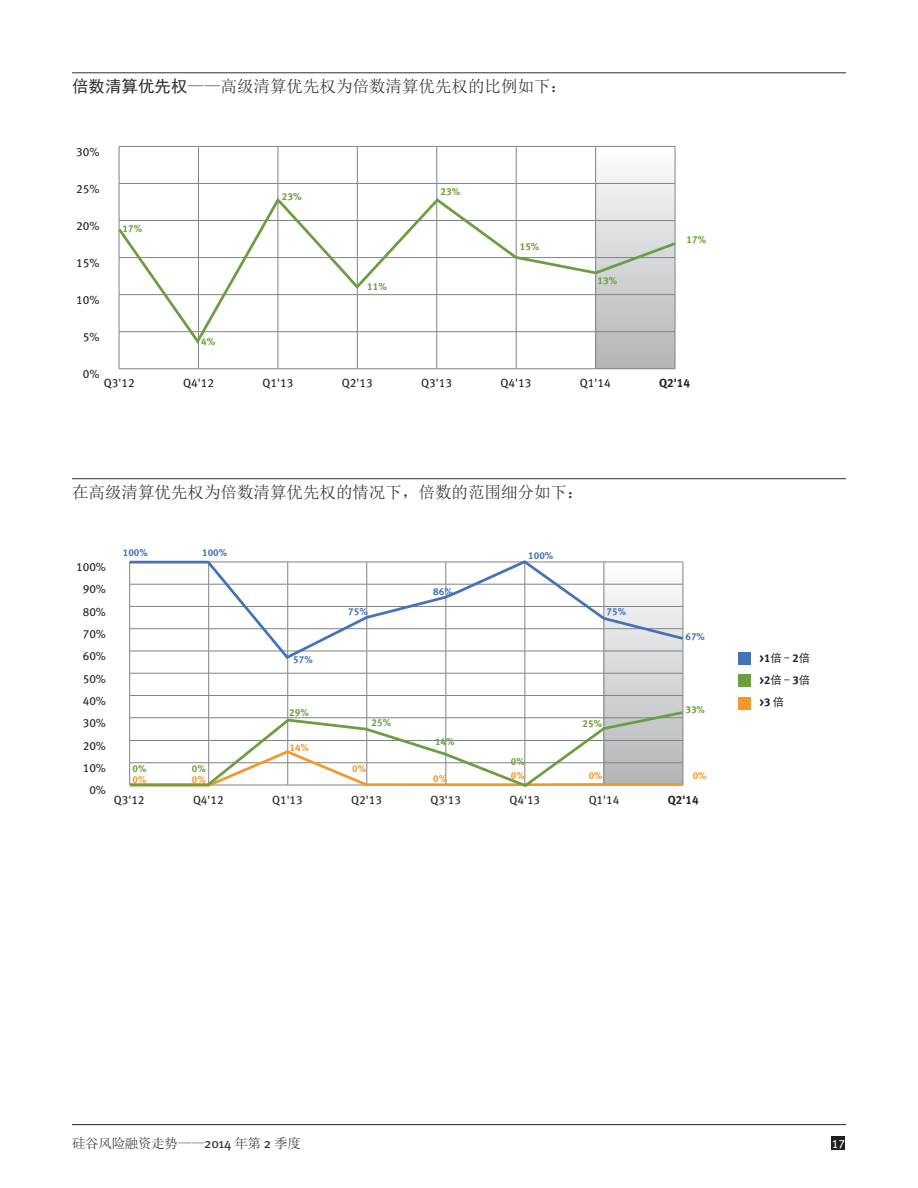
<style>
.page{position:relative;width:918px;height:1188px;background:#fff}
.page>*{position:absolute;margin:0;border:0;box-sizing:border-box;transform-origin:0 0}
.t1{font:16.5px "Sim Sun";color:#312f30}
.t2{font:13.5px "Sim Sun";letter-spacing:-.02em;color:#312f30}
.t3{font:12px "Meta Book LF";color:#fff}
.t4{font:11.85px/22.4px "Meta Book LF";color:#231f20;text-align:right}
.t5{font:11.85px "Meta Bold LF";color:#231f20}
.t6{font:11.4px/22.4px "Meta Bold LF";color:#231f20;text-align:justify}
.t7{font:10.05px "Meta Bold LF";color:#6b9e41}
.t8{font:10.05px "Meta Bold LF";color:#4372b9}
.t9{font:10.05px "Meta Bold LF";color:#f3982a}
.s1{font-family:"Sim Hei"}
.s2{font-family:"Meta Book Caps"}
</style>
<div class="page">
<div style="left:832px;top:1137px;width:13px;height:13px;background:#231f20"></div>
<hr style="left:72px;top:1124px;width:774px;height:1px;background:#231f20">
<hr style="left:72px;top:73px;width:774px;height:1px;background:#312f30">
<hr style="left:72px;top:478px;width:774px;height:1px;background:#312f30">
<svg style="left:596px;top:147px;width:79px;height:221px"></svg>
<hr style="left:119px;top:146px;width:80px;height:1px;background:#808285">
<hr style="left:119px;top:147px;width:1px;height:36px;background:#808285">
<hr style="left:199px;top:146px;width:79px;height:1px;background:#808285">
<hr style="left:198px;top:147px;width:1px;height:36px;background:#808285">
<hr style="left:278px;top:146px;width:79px;height:1px;background:#808285">
<hr style="left:278px;top:147px;width:1px;height:36px;background:#808285">
<hr style="left:357px;top:146px;width:80px;height:1px;background:#808285">
<hr style="left:357px;top:147px;width:1px;height:36px;background:#808285">
<hr style="left:437px;top:146px;width:79px;height:1px;background:#808285">
<hr style="left:437px;top:147px;width:1px;height:36px;background:#808285">
<hr style="left:516px;top:146px;width:80px;height:1px;background:#808285">
<hr style="left:516px;top:147px;width:1px;height:36px;background:#808285">
<hr style="left:596px;top:146px;width:79px;height:1px;background:#808285">
<hr style="left:595px;top:147px;width:1px;height:36px;background:#808285">
<hr style="left:675px;top:147px;width:1px;height:36px;background:#808285">
<hr style="left:119px;top:183px;width:80px;height:1px;background:#808285">
<hr style="left:119px;top:184px;width:1px;height:36px;background:#808285">
<hr style="left:199px;top:183px;width:79px;height:1px;background:#808285">
<hr style="left:198px;top:184px;width:1px;height:36px;background:#808285">
<hr style="left:278px;top:183px;width:79px;height:1px;background:#808285">
<hr style="left:278px;top:184px;width:1px;height:36px;background:#808285">
<hr style="left:357px;top:183px;width:80px;height:1px;background:#808285">
<hr style="left:357px;top:184px;width:1px;height:36px;background:#808285">
<hr style="left:437px;top:183px;width:79px;height:1px;background:#808285">
<hr style="left:437px;top:184px;width:1px;height:36px;background:#808285">
<hr style="left:516px;top:183px;width:80px;height:1px;background:#808285">
<hr style="left:516px;top:184px;width:1px;height:36px;background:#808285">
<hr style="left:596px;top:183px;width:79px;height:1px;background:#808285">
<hr style="left:595px;top:184px;width:1px;height:36px;background:#808285">
<hr style="left:675px;top:184px;width:1px;height:36px;background:#808285">
<hr style="left:119px;top:332px;width:1px;height:37px;background:#808285">
<hr style="left:198px;top:332px;width:1px;height:37px;background:#808285">
<hr style="left:278px;top:332px;width:1px;height:37px;background:#808285">
<hr style="left:357px;top:332px;width:1px;height:37px;background:#808285">
<hr style="left:437px;top:332px;width:1px;height:37px;background:#808285">
<hr style="left:516px;top:332px;width:1px;height:37px;background:#808285">
<hr style="left:595px;top:332px;width:1px;height:37px;background:#808285">
<hr style="left:675px;top:332px;width:1px;height:37px;background:#808285">
<hr style="left:119px;top:368px;width:80px;height:1px;background:#808285">
<hr style="left:199px;top:368px;width:79px;height:1px;background:#808285">
<hr style="left:278px;top:368px;width:79px;height:1px;background:#808285">
<hr style="left:357px;top:368px;width:80px;height:1px;background:#808285">
<hr style="left:437px;top:368px;width:79px;height:1px;background:#808285">
<hr style="left:516px;top:368px;width:80px;height:1px;background:#808285">
<hr style="left:596px;top:368px;width:79px;height:1px;background:#808285">
<svg style="left:118px;top:196px;width:558px;height:150px"></svg>
<div style="left:739px;top:652px;width:12px;height:13px;background:#4372b9"></div>
<div style="left:739px;top:675px;width:12px;height:12px;background:#6b9e41"></div>
<div style="left:739px;top:697px;width:12px;height:13px;background:#f3982a"></div>
<svg style="left:129px;top:661px;width:555px;height:48px"></svg>
<svg style="left:129px;top:709px;width:555px;height:78px"></svg>
<svg style="left:129px;top:560px;width:555px;height:101px"></svg>
<p class="t1" style="left:72px;top:78px;width:496px"><span class="s1">倍数清算优先权</span>——高级清算优先权为倍数清算优先权的比例如下：</p>
<p class="t4" style="left:76px;top:140px;width:25px">30%</p>
<p class="t4" style="left:76px;top:177px;width:25px">25%</p>
<p class="t4" style="left:76px;top:214px;width:25px">20%</p>
<p class="t4" style="left:76px;top:251px;width:25px">15%</p>
<p class="t4" style="left:76px;top:289px;width:25px">10%</p>
<p class="t4" style="left:83px;top:326px;width:18px">5%</p>
<p class="t4" style="left:83px;top:363px;width:18px">0%</p>
<p class="t7" style="left:440px;top:186px;width:21px">23%</p>
<p class="t7" style="left:282px;top:190px;width:21px">23%</p>
<p class="t7" style="left:123px;top:222px;width:21px">17%</p>
<p class="t7" style="left:686px;top:234px;width:21px">17%</p>
<p class="t7" style="left:520px;top:240px;width:21px">15%</p>
<p class="t7" style="left:598px;top:274px;width:21px">13%</p>
<p class="t7" style="left:367px;top:281px;width:21px">11%</p>
<p class="t7" style="left:201px;top:336px;width:16px">4%</p>
<p class="t4" style="left:104px;top:372px;width:32px">Q3'12</p>
<p class="t4" style="left:183px;top:372px;width:32px">Q4'12</p>
<p class="t4" style="left:263px;top:372px;width:32px">Q1'13</p>
<p class="t4" style="left:342px;top:372px;width:32px">Q2'13</p>
<p class="t4" style="left:421px;top:372px;width:32px">Q3'13</p>
<p class="t4" style="left:501px;top:372px;width:32px">Q4'13</p>
<p class="t4" style="left:580px;top:372px;width:32px">Q1'14</p>
<p class="t5" style="left:659px;top:376px;width:33px">Q2'14</p>
<p class="t1" style="left:72px;top:484px;width:513px">在高级清算优先权为倍数清算优先权的情况下，倍数的范围细分如下：</p>
<p class="t4" style="left:76px;top:556px;width:31px">100%<br>90%<br>80%<br>70%<br>60%<br>50%<br>40%<br>30%<br>20%<br>10%<br>0%</p>
<p class="t8" style="left:123px;top:546px;width:27px">100%</p>
<p class="t8" style="left:202px;top:546px;width:27px">100%</p>
<p class="t8" style="left:528px;top:550px;width:27px">100%</p>
<p class="t8" style="left:433px;top:586px;width:21px">86%</p>
<p class="t8" style="left:348px;top:606px;width:21px">75%</p>
<p class="t8" style="left:607px;top:606px;width:21px">75%</p>
<p class="t8" style="left:685px;top:631px;width:21px">67%</p>
<p class="t8" style="left:293px;top:654px;width:21px">57%</p>
<p class="t7" style="left:289px;top:707px;width:21px">29%</p>
<p class="t7" style="left:685px;top:704px;width:21px">33%</p>
<p class="t7" style="left:372px;top:717px;width:21px">25%</p>
<p class="t7" style="left:583px;top:717px;width:21px">25%</p>
<p class="t9" style="left:289px;top:742px;width:21px">14%</p>
<p class="t7" style="left:435px;top:735px;width:21px">14%</p>
<p class="t7" style="left:132px;top:762px;width:15px">0%</p>
<p class="t7" style="left:192px;top:762px;width:15px">0%</p>
<p class="t9" style="left:132px;top:774px;width:15px">0%</p>
<p class="t9" style="left:192px;top:774px;width:15px">0%</p>
<p class="t9" style="left:352px;top:762px;width:15px">0%</p>
<p class="t9" style="left:433px;top:772px;width:15px">0%</p>
<p class="t7" style="left:511px;top:756px;width:15px">0%</p>
<p class="t9" style="left:511px;top:769px;width:15px">0%</p>
<p class="t9" style="left:589px;top:769px;width:15px">0%</p>
<p class="t9" style="left:693px;top:769px;width:15px">0%</p>
<p class="t4" style="left:114px;top:789px;width:32px">Q3'12</p>
<p class="t4" style="left:193px;top:789px;width:32px">Q4'12</p>
<p class="t4" style="left:272px;top:789px;width:32px">Q1'13</p>
<p class="t4" style="left:351px;top:789px;width:32px">Q2'13</p>
<p class="t4" style="left:430px;top:789px;width:32px">Q3'13</p>
<p class="t4" style="left:510px;top:789px;width:32px">Q4'13</p>
<p class="t4" style="left:589px;top:789px;width:32px">Q1'14</p>
<p class="t5" style="left:668px;top:793px;width:32px">Q2'14</p>
<p class="t6" style="left:759px;top:646px;width:52px">&gt;1<span class="s1">倍 -</span> 2<span class="s1">倍</span>&gt;2<span class="s1">倍 -</span> 3<span class="s1">倍</span>&gt;3 <span class="s1">倍</span></p>
<p class="t2" style="left:72px;top:1136px;width:230px">硅谷风险融资走势——<span class="s2">2014</span> 年第 <span class="s2">2</span> 季度</p>
<p class="t3" style="left:832px;top:1137px;width:15px">17</p>
</div>
